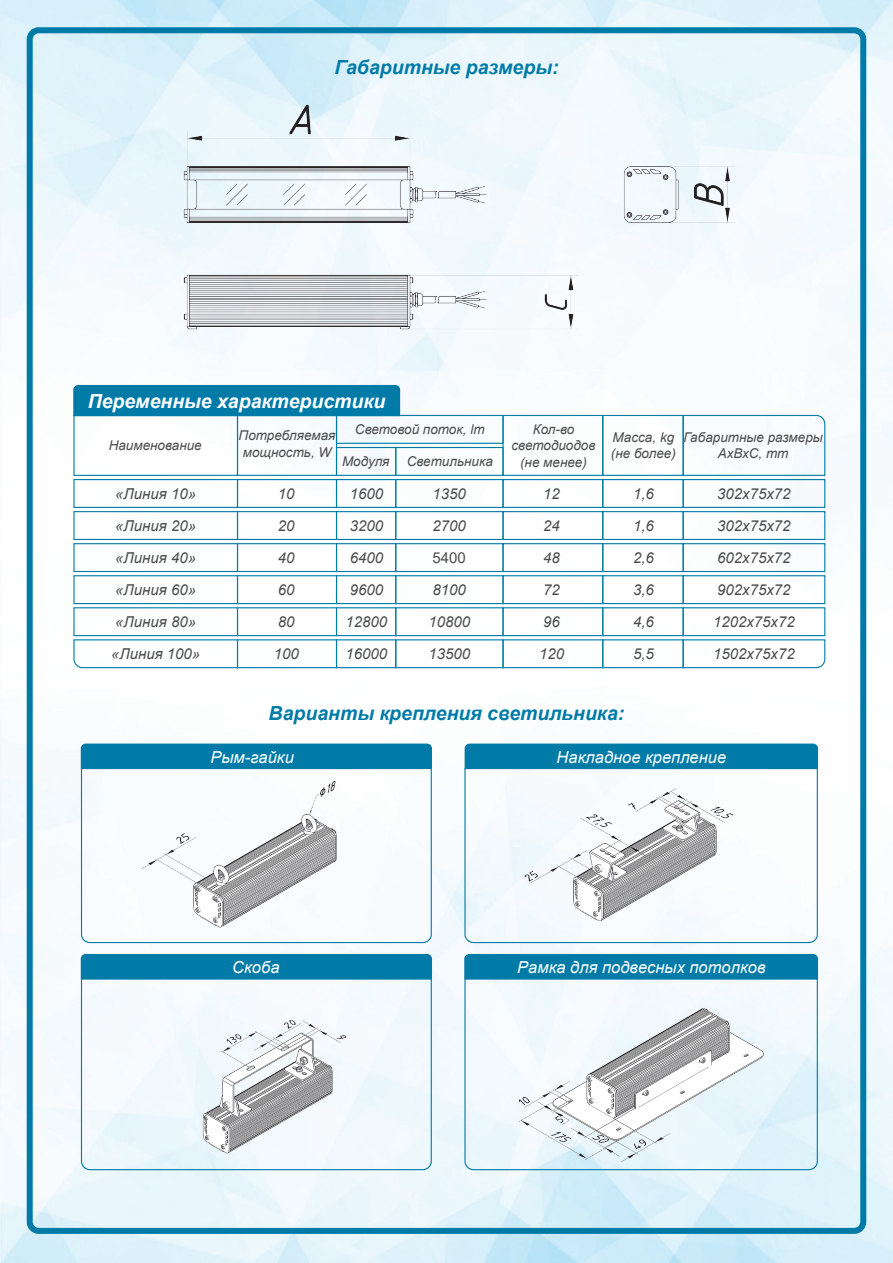
<style>
.page{position:relative;width:893px;height:1263px;background:#fff}
.page>*{position:absolute;margin:0;border:0;box-sizing:border-box;transform-origin:0 0}
.t1{font:italic 700 19.5px "Arial";color:#007ba8}
.t2{font:italic 700 19.5px "Arial";color:#fff}
.t3{font:italic 16.5px "Arial";color:#fff}
.t4{font:italic 15px "Arial";color:#4a4b4b}
.t5{font:15px "Arial";color:#4a4b4b}
.t6{font:italic 13.5px/16.2px "Arial";color:#4a4b4b;text-align:center}
</style>
<div class="page">
<img style="left:0;top:1px;width:893px;height:1262px">
<div style="left:27px;top:27px;width:839px;height:1207px;border:6px solid #007ba8;border-radius:9px"></div>
<div style="left:73px;top:415px;width:165px;height:61px;border:1px solid #007ba8"></div>
<div style="left:237px;top:415px;width:100px;height:61px;border:1px solid #007ba8"></div>
<div style="left:336px;top:415px;width:168px;height:29px;border:1px solid #007ba8"></div>
<div style="left:502px;top:415px;width:101px;height:61px;border:1px solid #007ba8"></div>
<div style="left:602px;top:415px;width:82px;height:61px;border:1px solid #007ba8"></div>
<svg style="left:682px;top:414px;width:144px;height:62px"></svg>
<div style="left:336px;top:447px;width:60px;height:29px;border:1px solid #007ba8"></div>
<div style="left:395px;top:447px;width:109px;height:29px;border:1px solid #007ba8"></div>
<div style="left:73px;top:479px;width:165px;height:29px;border:1px solid #007ba8"></div>
<div style="left:237px;top:479px;width:100px;height:29px;border:1px solid #007ba8"></div>
<div style="left:336px;top:479px;width:60px;height:29px;border:1px solid #007ba8"></div>
<div style="left:395px;top:479px;width:109px;height:29px;border:1px solid #007ba8"></div>
<div style="left:502px;top:479px;width:101px;height:29px;border:1px solid #007ba8"></div>
<div style="left:602px;top:479px;width:82px;height:29px;border:1px solid #007ba8"></div>
<div style="left:683px;top:479px;width:142px;height:29px;border:1px solid #007ba8"></div>
<div style="left:73px;top:511px;width:165px;height:29px;border:1px solid #007ba8"></div>
<div style="left:237px;top:511px;width:100px;height:29px;border:1px solid #007ba8"></div>
<div style="left:336px;top:511px;width:60px;height:29px;border:1px solid #007ba8"></div>
<div style="left:395px;top:511px;width:109px;height:29px;border:1px solid #007ba8"></div>
<div style="left:502px;top:511px;width:101px;height:29px;border:1px solid #007ba8"></div>
<div style="left:602px;top:511px;width:82px;height:29px;border:1px solid #007ba8"></div>
<div style="left:683px;top:511px;width:142px;height:29px;border:1px solid #007ba8"></div>
<div style="left:73px;top:543px;width:165px;height:29px;border:1px solid #007ba8"></div>
<div style="left:237px;top:543px;width:100px;height:29px;border:1px solid #007ba8"></div>
<div style="left:336px;top:543px;width:60px;height:29px;border:1px solid #007ba8"></div>
<div style="left:395px;top:543px;width:109px;height:29px;border:1px solid #007ba8"></div>
<div style="left:502px;top:543px;width:101px;height:29px;border:1px solid #007ba8"></div>
<div style="left:602px;top:543px;width:82px;height:29px;border:1px solid #007ba8"></div>
<div style="left:683px;top:543px;width:142px;height:29px;border:1px solid #007ba8"></div>
<div style="left:73px;top:575px;width:165px;height:29px;border:1px solid #007ba8"></div>
<div style="left:237px;top:575px;width:100px;height:29px;border:1px solid #007ba8"></div>
<div style="left:336px;top:575px;width:60px;height:29px;border:1px solid #007ba8"></div>
<div style="left:395px;top:575px;width:109px;height:29px;border:1px solid #007ba8"></div>
<div style="left:502px;top:575px;width:101px;height:29px;border:1px solid #007ba8"></div>
<div style="left:602px;top:575px;width:82px;height:29px;border:1px solid #007ba8"></div>
<div style="left:683px;top:575px;width:142px;height:29px;border:1px solid #007ba8"></div>
<div style="left:73px;top:607px;width:165px;height:29px;border:1px solid #007ba8"></div>
<div style="left:237px;top:607px;width:100px;height:29px;border:1px solid #007ba8"></div>
<div style="left:336px;top:607px;width:60px;height:29px;border:1px solid #007ba8"></div>
<div style="left:395px;top:607px;width:109px;height:29px;border:1px solid #007ba8"></div>
<div style="left:502px;top:607px;width:101px;height:29px;border:1px solid #007ba8"></div>
<div style="left:602px;top:607px;width:82px;height:29px;border:1px solid #007ba8"></div>
<div style="left:683px;top:607px;width:142px;height:29px;border:1px solid #007ba8"></div>
<svg style="left:73px;top:639px;width:166px;height:30px"></svg>
<div style="left:237px;top:639px;width:100px;height:29px;border:1px solid #007ba8"></div>
<div style="left:336px;top:639px;width:60px;height:29px;border:1px solid #007ba8"></div>
<div style="left:395px;top:639px;width:109px;height:29px;border:1px solid #007ba8"></div>
<div style="left:502px;top:639px;width:101px;height:29px;border:1px solid #007ba8"></div>
<div style="left:602px;top:639px;width:82px;height:29px;border:1px solid #007ba8"></div>
<svg style="left:682px;top:639px;width:144px;height:30px"></svg>
<svg style="left:72px;top:384px;width:329px;height:33px;background:#0e82ac"></svg>
<svg style="left:80px;top:743px;width:353px;height:26px;background:#1384ae"></svg>
<svg style="left:80px;top:767px;width:352px;height:177px"></svg>
<svg style="left:464px;top:743px;width:355px;height:26px;background:#1d8ab2"></svg>
<svg style="left:464px;top:767px;width:354px;height:177px"></svg>
<svg style="left:80px;top:953px;width:353px;height:27px"></svg>
<svg style="left:80px;top:978px;width:352px;height:193px"></svg>
<svg style="left:463px;top:953px;width:356px;height:27px"></svg>
<svg style="left:464px;top:978px;width:354px;height:193px"></svg>
<img style="left:469px;top:747px;width:320px;height:226px">
<img style="left:97px;top:751px;width:319px;height:226px">
<img style="left:110px;top:961px;width:319px;height:226px">
<img style="left:173px;top:95px;width:565px;height:253px">
<img style="left:482px;top:969px;width:319px;height:226px">
<h1 class="t1" style="left:334px;top:54px;width:226px">Габаритные размеры:</h1>
<h1 class="t2" style="left:88px;top:388px;width:299px">Переменные характеристики</h1>
<p class="t6" style="left:109px;top:437px;width:95px">Наименование</p>
<p class="t4" style="left:115px;top:484px;width:82px">«Линия 10»</p>
<p class="t6" style="left:355px;top:421px;width:131px">Световой поток, lm</p>
<p class="t6" style="left:342px;top:453px;width:49px">Модуля</p>
<p class="t6" style="left:407px;top:453px;width:88px">Светильника</p>
<p class="t6" style="left:239px;top:428px;width:98px">Потребляемая мощность, W</p>
<p class="t6" style="left:512px;top:422px;width:85px">Кол-во светодиодов (не менее)</p>
<p class="t6" style="left:611px;top:429px;width:67px;text-align:left">Масса, kg (не более)</p>
<p class="t6" style="left:683px;top:429px;width:141px">Габаритные размеры<br>АхВхС, mm</p>
<p class="t4" style="left:278px;top:484px;width:18px">10</p>
<p class="t4" style="left:350px;top:484px;width:35px">1600</p>
<p class="t4" style="left:433px;top:484px;width:35px">1350</p>
<p class="t4" style="left:543px;top:484px;width:18px">12</p>
<p class="t4" style="left:633px;top:484px;width:22px">1,6</p>
<p class="t4" style="left:717px;top:484px;width:75px">302х75х72</p>
<p class="t4" style="left:115px;top:516px;width:82px">«Линия 20»</p>
<p class="t4" style="left:278px;top:516px;width:18px">20</p>
<p class="t4" style="left:350px;top:516px;width:35px">3200</p>
<p class="t4" style="left:433px;top:516px;width:35px">2700</p>
<p class="t4" style="left:543px;top:516px;width:18px">24</p>
<p class="t4" style="left:633px;top:516px;width:22px">1,6</p>
<p class="t4" style="left:717px;top:516px;width:75px">302х75х72</p>
<p class="t4" style="left:115px;top:548px;width:82px">«Линия 40»</p>
<p class="t4" style="left:278px;top:548px;width:18px">40</p>
<p class="t4" style="left:350px;top:548px;width:35px">6400</p>
<p class="t5" style="left:433px;top:547px;width:35px">5400</p>
<p class="t4" style="left:543px;top:548px;width:18px">48</p>
<p class="t4" style="left:633px;top:548px;width:22px">2,6</p>
<p class="t4" style="left:717px;top:548px;width:75px">602х75х72</p>
<p class="t4" style="left:115px;top:580px;width:82px">«Линия 60»</p>
<p class="t4" style="left:278px;top:580px;width:18px">60</p>
<p class="t4" style="left:350px;top:580px;width:35px">9600</p>
<p class="t4" style="left:433px;top:580px;width:35px">8100</p>
<p class="t4" style="left:543px;top:580px;width:18px">72</p>
<p class="t4" style="left:633px;top:580px;width:22px">3,6</p>
<p class="t4" style="left:717px;top:580px;width:75px">902х75х72</p>
<p class="t4" style="left:115px;top:612px;width:82px">«Линия 80»</p>
<p class="t4" style="left:278px;top:612px;width:18px">80</p>
<p class="t4" style="left:346px;top:612px;width:43px">12800</p>
<p class="t4" style="left:428px;top:612px;width:43px">10800</p>
<p class="t4" style="left:543px;top:612px;width:18px">96</p>
<p class="t4" style="left:633px;top:612px;width:22px">4,6</p>
<p class="t4" style="left:713px;top:612px;width:83px">1202х75х72</p>
<p class="t4" style="left:111px;top:644px;width:91px">«Линия 100»</p>
<p class="t4" style="left:274px;top:644px;width:27px">100</p>
<p class="t4" style="left:346px;top:644px;width:43px">16000</p>
<p class="t4" style="left:428px;top:644px;width:43px">13500</p>
<p class="t4" style="left:539px;top:644px;width:27px">120</p>
<p class="t4" style="left:633px;top:644px;width:22px">5,5</p>
<p class="t4" style="left:713px;top:644px;width:83px">1502х75х72</p>
<h1 class="t1" style="left:269px;top:700px;width:357px">Варианты крепления светильника:</h1>
<p class="t3" style="left:210px;top:746px;width:85px">Рым-гайки</p>
<p class="t3" style="left:557px;top:746px;width:171px">Накладное крепление</p>
<p class="t3" style="left:232px;top:956px;width:49px">Скоба</p>
<p class="t3" style="left:517px;top:956px;width:250px">Рамка для подвесных потолков</p>
</div>
